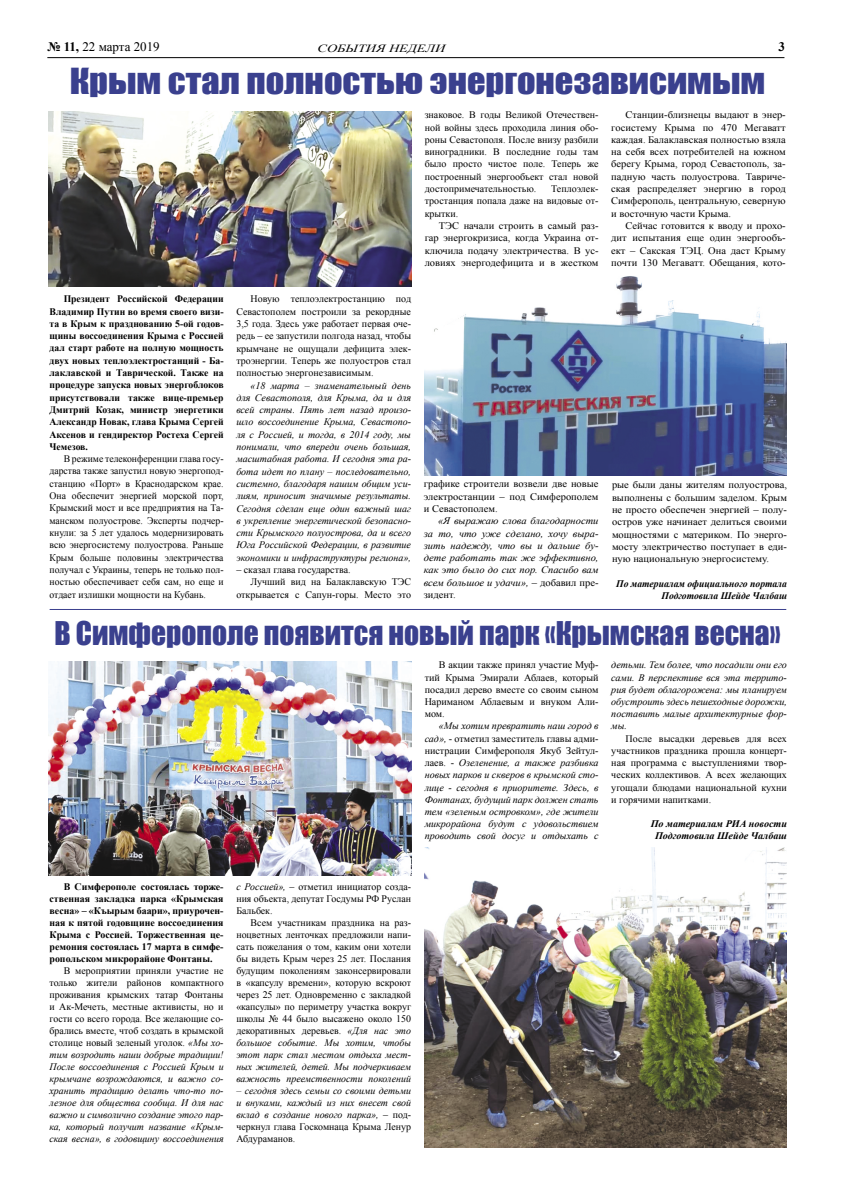
<style>
.page{position:relative;width:842px;height:1191px;background:#fff}
.page>*{position:absolute;margin:0;border:0;box-sizing:border-box;transform-origin:0 0}
.t1{font:33px "Impact";color:#3a408e;scale:1.1 1}
.t2{font:30px "Impact";color:#3a408e}
.t3{font:13px "Times New Roman";color:#000}
.t4{font:700 13px "Times New Roman";color:#000}
.t5{font:italic 11px "Times New Roman";color:#000;scale:1.29 1}
.t6{font:10px/12.3px "Times New Roman";color:#000;text-align:justify}
.t7{font:italic 10px/12px "Times New Roman";color:#000;text-align:justify}
.t8{font:10px/12.3px "Times New Roman";color:#000;text-align:justify;scale:1.05 1}
.t9{font:700 10px/12.3px "Times New Roman";color:#000;text-align:justify}
.t10{font:italic 10px/12.3px "Times New Roman";color:#000;text-align:justify;scale:1.05 1}
.t11{font:italic 700 10px/12.3px "Times New Roman";color:#000;text-align:right;scale:.96 1}
.t12{font:italic 700 10px/12.2px "Times New Roman";color:#000;text-align:center}
.s1{font-weight:700}
.s2{font-style:normal}
.s3{font-style:italic}
</style>
<div class="page">
<hr style="left:47px;top:57px;width:737px;height:1px;background:#000">
<hr style="left:50px;top:609px;width:736px;height:1px;background:#3a408e">
<img style="left:49px;top:661px;width:362px;height:214px">
<img style="left:425px;top:848px;width:361px;height:299px">
<img style="left:424px;top:276px;width:362px;height:199px">
<img style="left:49px;top:111px;width:362px;height:176px">
<h3 class="t3" style="left:47px;top:38px;width:114px"><span class="s1">№ 11,</span> 22 марта 2019</h3>
<p class="t5" style="left:317px;top:41px;width:101px">СОБЫТИЯ НЕДЕЛИ</p>
<h3 class="t4" style="left:778px;top:38px;width:8px">3</h3>
<h1 class="t1" style="left:70px;top:56px;width:634px">Крым стал полностью энергонезависимым</h1>
<p class="t9" style="left:50px;top:292px;width:176px;text-indent:14px">Президент Российской Федерации Владимир Путин во время своего визи&shy;та в Крым к празднованию 5-ой годов&shy;щины воссоединения Крыма с Россией дал старт работе на полную мощность двух новых теплоэлектростанций - Ба&shy;лаклавской и Таврической. Также на процедуре запуска новых энергоблоков присутствовали также вице-премьер Дмитрий Козак, министр энергетики Александр Новак, глава Крыма Сергей Аксенов и гендиректор Ростеха Сергей Чемезов.</p>
<p class="t6" style="left:50px;top:452px;width:176px;text-indent:14px">В режиме телеконференции глава госу&shy;дарства также запустил новую энергопод&shy;станцию «Порт» в Краснодарском крае.<br>Она обеспечит энергией морской порт, Крымский мост и все предприятия на Та&shy;манском полуострове. Эксперты подчер&shy;кнули: за 5 лет удалось модернизировать всю энергосистему полуострова. Раньше Крым больше половины электричества получал с Украины, теперь не только пол&shy;ностью обеспечивает себя сам, но еще и отдает излишки мощности на Кубань.</p>
<p class="t6" style="left:236px;top:293px;width:176px;text-indent:14px">Новую теплоэлектростанцию под Севастополем построили за рекордные 3,5 года. Здесь уже работает первая оче&shy;редь – ее запустили полгода назад, чтобы крымчане не ощущали дефицита элек&shy;троэнергии. Теперь же полуостров стал полностью энергонезависимым.</p>
<p class="t7" style="left:236px;top:379px;width:176px;line-height:12.3px;text-indent:14px">«18 марта – знаменательный день для Севастополя, для Крыма, да и для всей страны. Пять лет назад произо&shy;шло воссоединение Крыма, Севастопо&shy;ля с Россией, и тогда, в 2014 году, мы понимали, что впереди очень большая, масштабная работа. И сегодня эта ра&shy;бота идет по плану – последовательно, системно, благодаря нашим общим уси&shy;лиям, приносит значимые результаты.<br>Сегодня сделан еще один важный шаг в укрепление энергетической безопасно&shy;сти Крымского полуострова, да и всего Юга Российской Федерации, в развитие экономики и инфраструктуры региона»,</p>
<p class="t6" style="left:236px;top:563px;width:116px">– сказал глава государства.</p>
<p class="t6" style="left:251px;top:576px;width:162px">Лучший вид на Балаклавскую ТЭС</p>
<p class="t6" style="left:236px;top:588px;width:176px">открывается с Сапун-горы. Место это</p>
<p class="t6" style="left:425px;top:109px;width:175px">знаковое. В годы Великой Отечествен&shy;ной войны здесь проходила линия обо&shy;роны Севастополя. После внизу разбили виноградники. В последние годы там было просто чистое поле. Теперь же построенный энергообъект стал новой достопримечательностью.</p>
<p class="t6" style="left:425px;top:182px;width:175px;text-indent:126px">Теплоэлек&shy;тростанция попала даже на видовые от&shy;крытки.</p>
<p class="t8" style="left:425px;top:219px;width:167px;text-indent:14px">ТЭС начали строить в самый раз&shy;гар энергокризиса, когда Украина от&shy;ключила подачу электричества. В ус&shy;ловиях энергодефицита и в жестком</p>
<p class="t8" style="left:424px;top:478px;width:168px">графике строители возвели две новые электростанции – под Симферополем и Севастополем.</p>
<p class="t10" style="left:424px;top:514px;width:168px;text-indent:14px">«Я выражаю слова благодарности за то, что уже сделано, хочу выра&shy;зить надежду, что вы и дальше бу&shy;дете работать так же эффективно, как это было до сих пор. Спасибо вам всем большое и удачи», <span class="s2">– добавил пре&shy;зидент.</span></p>
<p class="t8" style="left:611px;top:109px;width:168px;text-indent:14px">Станции-близнецы выдают в энер&shy;госистему Крыма по 470 Мегаватт каждая. Балаклавская полностью взяла на себя всех потребителей на южном берегу Крыма, город Севастополь, за&shy;падную часть полуострова. Тавриче&shy;ская распределяет энергию в город Симферополь, центральную, северную и восточную части Крыма.</p>
<p class="t8" style="left:611px;top:219px;width:168px;text-indent:14px">Сейчас готовится к вводу и прохо&shy;дит испытания еще один энергообъ&shy;ект – Сакская ТЭЦ. Она даст Крыму почти 130 Мегаватт. Обещания, кото-</p>
<p class="t8" style="left:612px;top:479px;width:168px">рые были даны жителям полуострова, выполнены с большим заделом. Крым не просто обеспечен энергией – полу&shy;остров уже начинает делиться своими мощностями с материком. По энерго&shy;мосту электричество поступает в еди&shy;ную национальную энергосистему.</p>
<p class="t11" style="left:616px;top:577px;width:179px">По материалам официального портала<br>Подготовила Шейде Чалбаш</p>
<h2 class="t2" style="left:54px;top:610px;width:728px">В Симферополе появится новый парк «Крымская весна»</h2>
<p class="t6" style="left:425px;top:659px;width:175px;text-indent:14px">В акции также принял участие Муф&shy;тий Крыма Эмирали Аблаев, который посадил дерево вместе со своим сыном Нариманом Аблаевым и внуком Али&shy;мом.</p>
<p class="t7" style="left:425px;top:720px;width:175px;text-indent:14px">«Мы хотим превратить наш город в сад», <span class="s2">- отметил заместитель главы адми&shy;нистрации Симферополя Якуб Зейтул&shy;лаев. -</span> Озеленение, а также разбивка новых парков и скверов в крымской сто&shy;лице - сегодня в приоритете. Здесь, в Фонтанах, будущий парк должен стать тем «зеленым островком», где жители микрорайона будут с удовольствием проводить свой досуг и отдыхать с</p>
<p class="t7" style="left:611px;top:659px;width:177px">детьми. Тем более, что посадили они его сами. В перспективе вся эта террито&shy;рия будет облагорожена: мы планируем обустроить здесь пешеходные дорожки, поставить малые архитектурные фор&shy;мы.</p>
<p class="t6" style="left:611px;top:732px;width:177px;text-indent:14px">После высадки деревьев для всех участников праздника прошла концерт&shy;ная программа с выступлениями твор&shy;ческих коллективов. А всех желающих угощали блюдами национальной кухни и горячими напитками.</p>
<p class="t12" style="left:651px;top:817px;width:138px">По материалам РИА новости<br>Подготовила Шейде Чалбаш</p>
<p class="t9" style="left:50px;top:880px;width:176px;line-height:12px;text-indent:14px">В Симферополе состоялась торже&shy;ственная закладка парка «Крымская весна» – «Къырым баари», приурочен&shy;ная к пятой годовщине воссоединения Крыма с Россией. Торжественная це&shy;ремония состоялась 17 марта в симфе&shy;ропольском микрорайоне Фонтаны.</p>
<p class="t7" style="left:50px;top:964px;width:176px;text-indent:14px"><span class="s2">В мероприятии приняли участие не только жители районов компактного проживания крымских татар Фонтаны и Ак-Мечеть, местные активисты, но и гости со всего города. Все желающие со&shy;брались вместе, чтоб создать в крымской столице новый зеленый уголок.</span> «Мы хо&shy;тим возродить наши добрые традиции!<br>После воссоединения с Россией Крым и крымчане возрождаются, и важно со&shy;хранить традицию делать что-то по&shy;лезное для общества сообща. И для нас важно и символично создание этого пар&shy;ка, который получит название «Крым&shy;ская весна», в годовщину воссоединения</p>
<p class="t6" style="left:236px;top:880px;width:176px;line-height:12px"><span class="s3">с Россией»,</span> – отметил инициатор созда&shy;ния объекта, депутат Госдумы РФ Руслан Бальбек.</p>
<p class="t6" style="left:236px;top:916px;width:176px;line-height:12px;text-indent:14px">Всем участникам праздника на раз&shy;ноцветных ленточках предложили напи&shy;сать пожелания о том, каким они хотели бы видеть Крым через 25 лет. Послания будущим поколениям законсервировали в «капсулу времени», которую вскроют через 25 лет. Одновременно с закладкой «капсулы» по периметру участка вокруг школы № 44 было высажено около 150 декоративных деревьев. <span class="s3">«Для нас это большое событие. Мы хотим, чтобы этот парк стал местом отдыха мест&shy;ных жителей, детей. Мы подчеркиваем важность преемственности поколений</span></p>
<p class="t7" style="left:236px;top:1084px;width:176px">– сегодня здесь семьи со своими детьми и внуками, каждый из них внесет свой вклад в создание нового парка», <span class="s2">– под&shy;черкнул глава Госкомнаца Крыма Ленур Абдураманов.</span></p>
</div>
